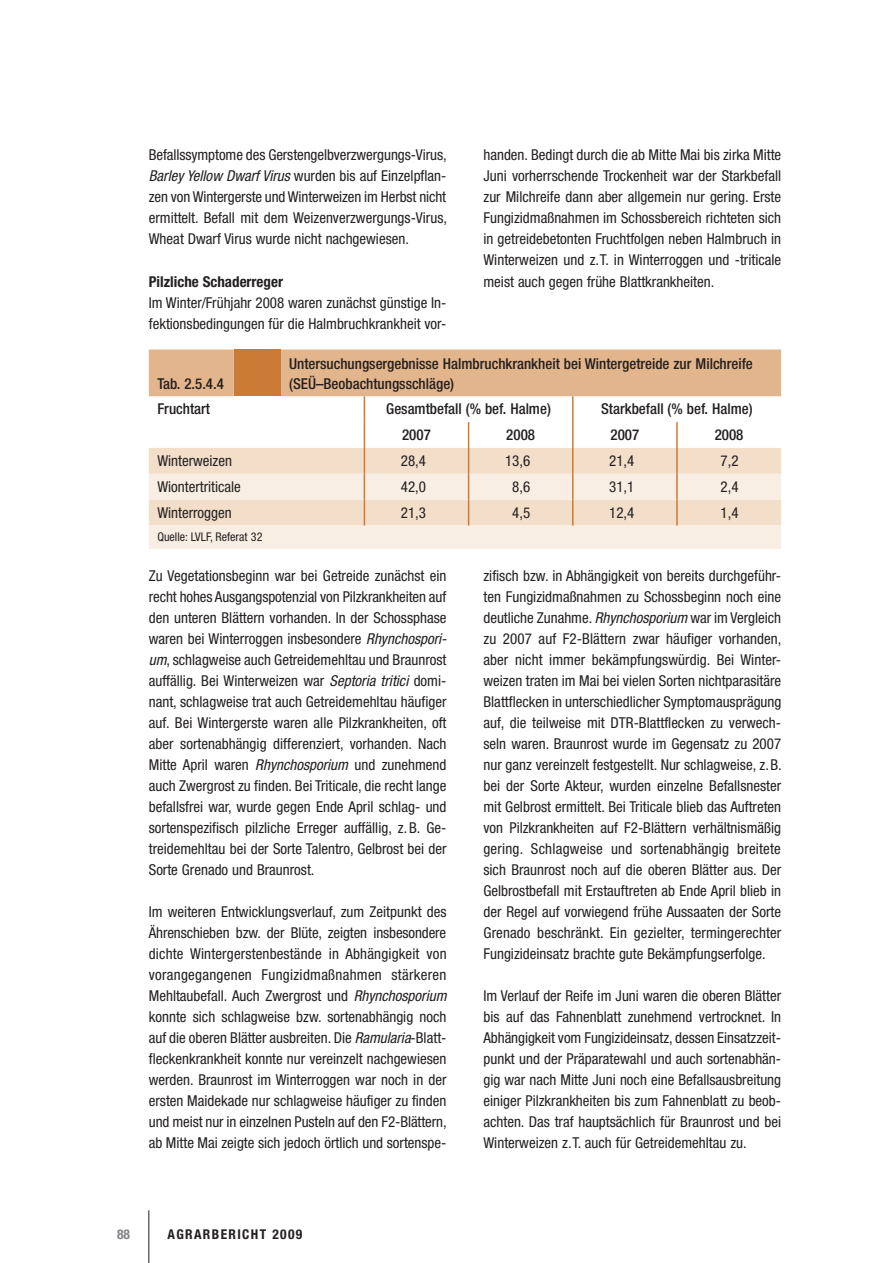
<style>
.page{position:relative;width:893px;height:1263px;background:#fff}
.page>*{position:absolute;margin:0;border:0;box-sizing:border-box;transform-origin:0 0}
.t1{font:condensed 15px/21px "Helvetica Neue";color:#231f20;text-align:justify}
.t2{font:500 condensed 15px/19.5px "Helvetica Neue";color:#231f20}
.t3{font:700 condensed 15px "Helvetica Neue";color:#231f20}
.t4{font:700 condensed 13.5px "Helvetica Neue";letter-spacing:.1em;color:#231f20}
.t5{font:700 condensed 13.5px "Helvetica Neue";color:#808285}
.t6{font:condensed 12px "Helvetica Neue";color:#231f20}
.s1{font-style:italic}
</style>
<div class="page">
<hr style="left:148px;top:1210px;width:1px;height:53px;background:#231f20">
<div style="left:149px;top:525px;width:632px;height:24px;background:#f9eee3"></div>
<svg style="left:149px;top:349px;width:632px;height:176px"></svg>
<hr style="left:676px;top:448px;width:2px;height:26px;background:#cc7b36">
<hr style="left:676px;top:474px;width:2px;height:26px;background:#cc7b36">
<hr style="left:676px;top:500px;width:2px;height:25px;background:#cc7b36">
<p class="t1" style="left:149px;top:145px;width:300px">Befallssymptome des Gerstengelbverzwergungs-Virus, <span class="s1">Barley Yellow Dwarf Virus</span> wurden bis auf Einzelpflan&shy;zen von Wintergerste und Winterweizen im Herbst nicht ermittelt. Befall mit dem Weizenverzwergungs-Virus, Wheat Dwarf Virus wurde nicht nachgewiesen.</p>
<p class="t3" style="left:149px;top:272px;width:136px">Pilzliche Schaderreger</p>
<p class="t1" style="left:149px;top:292px;width:299px">Im Winter/Frühjahr 2008 waren zunächst günstige In&shy;fektionsbedingungen für die Halmbruchkrankheit vor-</p>
<p class="t1" style="left:483px;top:145px;width:299px">handen. Bedingt durch die ab Mitte Mai bis zirka Mitte Juni vorherrschende Trockenheit war der Starkbefall zur Milchreife dann aber allgemein nur gering. Erste Fungizidmaßnahmen im Schossbereich richteten sich in getreidebetonten Fruchtfolgen neben Halmbruch in Winterweizen und z.T. in Winterroggen und -triticale meist auch gegen frühe Blattkrankheiten.</p>
<p class="t2" style="left:157px;top:373px;width:68px">Tab. 2.5.4.4</p>
<p class="t2" style="left:289px;top:354px;width:465px">Untersuchungsergebnisse Halmbruchkrankheit bei Wintergetreide zur Milchreife (SEÜ–Beobachtungsschläge)</p>
<p class="t2" style="left:157px;top:399px;width:54px">Fruchtart</p>
<p class="t2" style="left:386px;top:399px;width:166px">Gesamtbefall (% bef. Halme)</p>
<p class="t2" style="left:601px;top:399px;width:153px">Starkbefall (% bef. Halme)</p>
<p class="t2" style="left:402px;top:425px;width:30px">2007</p>
<p class="t2" style="left:506px;top:425px;width:30px">2008</p>
<p class="t2" style="left:610px;top:425px;width:30px">2007</p>
<p class="t2" style="left:715px;top:425px;width:30px">2008</p>
<p class="t1" style="left:157px;top:450px;width:76px">Winterweizen</p>
<p class="t1" style="left:401px;top:450px;width:27px">28,4</p>
<p class="t1" style="left:505px;top:450px;width:27px">13,6</p>
<p class="t1" style="left:609px;top:450px;width:27px">21,4</p>
<p class="t1" style="left:721px;top:450px;width:19px">7,2</p>
<p class="t1" style="left:157px;top:476px;width:85px">Wiontertriticale</p>
<p class="t1" style="left:401px;top:476px;width:27px">42,0</p>
<p class="t1" style="left:512px;top:476px;width:19px">8,6</p>
<p class="t1" style="left:609px;top:476px;width:27px">31,1</p>
<p class="t1" style="left:721px;top:476px;width:19px">2,4</p>
<p class="t1" style="left:157px;top:502px;width:76px">Winterroggen</p>
<p class="t1" style="left:401px;top:502px;width:27px">21,3</p>
<p class="t1" style="left:512px;top:502px;width:19px">4,5</p>
<p class="t1" style="left:609px;top:502px;width:27px">12,4</p>
<p class="t1" style="left:721px;top:502px;width:19px">1,4</p>
<p class="t6" style="left:157px;top:530px;width:107px">Quelle: LVLF, Referat 32</p>
<p class="t1" style="left:149px;top:565px;width:299px">Zu Vegetationsbeginn war bei Getreide zunächst ein recht hohes Ausgangspotenzial von Pilzkrankheiten auf den unteren Blättern vorhanden. In der Schossphase waren bei Winterroggen insbesondere <span class="s1">Rhynchospori&shy;um</span>, schlagweise auch Getreidemehltau und Braunrost auffällig. Bei Winterweizen war <span class="s1">Septoria tritici</span> domi&shy;nant, schlagweise trat auch Getreidemehltau häufiger auf. Bei Wintergerste waren alle Pilzkrankheiten, oft aber sortenabhängig differenziert, vorhanden. Nach Mitte April waren <span class="s1">Rhynchosporium</span> und zunehmend auch Zwergrost zu finden. Bei Triticale, die recht lange befallsfrei war, wurde gegen Ende April schlag- und sortenspezifisch pilzliche Erreger auffällig, z.B. Ge&shy;treidemehltau bei der Sorte Talentro, Gelbrost bei der Sorte Grenado und Braunrost.</p>
<p class="t1" style="left:149px;top:901px;width:299px">Im weiteren Entwicklungsverlauf, zum Zeitpunkt des Ährenschieben bzw. der Blüte, zeigten insbesondere dichte Wintergerstenbestände in Abhängigkeit von vorangegangenen Fungizidmaßnahmen stärkeren Mehltaubefall. Auch Zwergrost und <span class="s1">Rhynchosporium </span>konnte sich schlagweise bzw. sortenabhängig noch auf die oberen Blätter ausbreiten. Die <span class="s1">Ramularia</span>-Blatt&shy;fleckenkrankheit konnte nur vereinzelt nachgewiesen werden. Braunrost im Winterroggen war noch in der ersten Maidekade nur schlagweise häufiger zu finden und meist nur in einzelnen Pusteln auf den F2-Blättern, ab Mitte Mai zeigte sich jedoch örtlich und sortenspe-</p>
<p class="t1" style="left:483px;top:565px;width:300px">zifisch bzw. in Abhängigkeit von bereits durchgeführ&shy;ten Fungizidmaßnahmen zu Schossbeginn noch eine deutliche Zunahme. <span class="s1">Rhynchosporium</span> war im Vergleich zu 2007 auf F2-Blättern zwar häufiger vorhanden, aber nicht immer bekämpfungswürdig. Bei Winter&shy;weizen traten im Mai bei vielen Sorten nichtparasitäre Blattflecken in unterschiedlicher Symptomausprägung auf, die teilweise mit DTR-Blattflecken zu verwech&shy;seln waren. Braunrost wurde im Gegensatz zu 2007 nur ganz vereinzelt festgestellt. Nur schlagweise, z.B. bei der Sorte Akteur, wurden einzelne Befallsnester mit Gelbrost ermittelt. Bei Triticale blieb das Auftreten von Pilzkrankheiten auf F2-Blättern verhältnismäßig gering. Schlagweise und sortenabhängig breitete sich Braunrost noch auf die oberen Blätter aus. Der Gelbrostbefall mit Erstauftreten ab Ende April blieb in der Regel auf vorwiegend frühe Aussaaten der Sorte Grenado beschränkt. Ein gezielter, termingerechter Fungizideinsatz brachte gute Bekämpfungserfolge.</p>
<p class="t1" style="left:483px;top:985px;width:299px">Im Verlauf der Reife im Juni waren die oberen Blätter bis auf das Fahnenblatt zunehmend vertrocknet. In Abhängigkeit vom Fungizideinsatz, dessen Einsatzzeit&shy;punkt und der Präparatewahl und auch sortenabhän&shy;gig war nach Mitte Juni noch eine Befallsausbreitung einiger Pilzkrankheiten bis zum Fahnenblatt zu beob&shy;achten. Das traf hauptsächlich für Braunrost und bei Winterweizen z.T. auch für Getreidemehltau zu.</p>
<p class="t5" style="left:117px;top:1225px;width:14px">88</p>
<p class="t4" style="left:168px;top:1225px;width:136px">AGRARBERICHT 2009</p>
</div>
